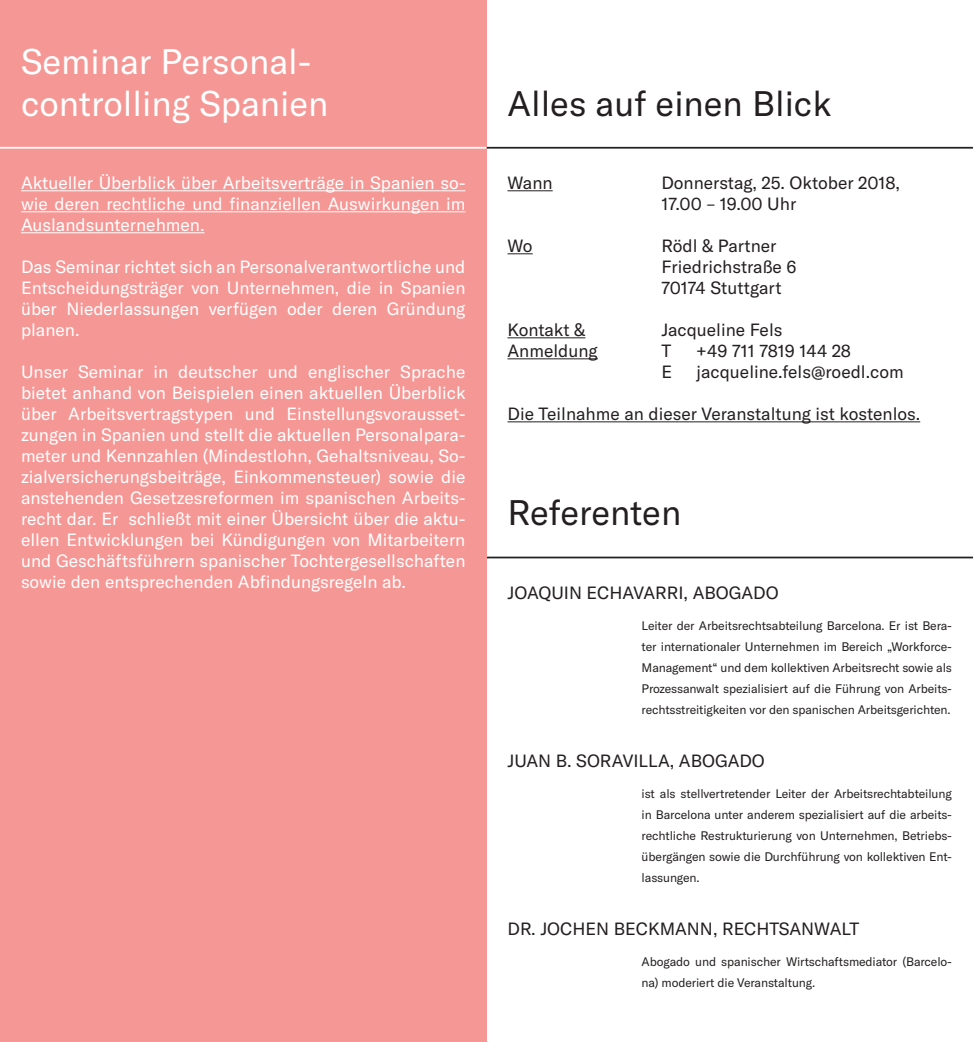
<style>
.page{position:relative;width:973px;height:1042px;background:#fff}
.page>*{position:absolute;margin:0;border:0;box-sizing:border-box;transform-origin:0 0}
.Copy-Intro_20pt{font:35px/42px "GT America";color:#fff}
.Copy-Intro_20pt-2{font:35px "GT America";color:#231f20}
.programm{font:17.5px/21px "GT America";color:#fff;text-align:justify}
.Copy_10pt{font:17.5px/21px "GT America";color:#231f20}
.programm-2{font:17.5px "GT America";color:#231f20}
.Copy_10pt-2{font:12.25px/21px "GT America";letter-spacing:-.01em;color:#231f20;text-align:justify}
</style>
<div class="page">
<hr style="left:486px;top:557px;width:486px;height:1px;background:#231f20">
<div style="left:0;top:0;width:486px;height:1042px;background:#f59795"></div>
<hr style="left:21px;top:190px;width:444px;height:1px;background:#fff">
<hr style="left:21px;top:211px;width:444px;height:1px;background:#fff">
<hr style="left:21px;top:232px;width:183px;height:1px;background:#fff">
<hr style="left:486px;top:147px;width:486px;height:2px;background:#231f20">
<hr style="left:507px;top:190px;width:45px;height:1px;background:#231f20">
<svg style="left:507px;top:253px;width:25px;height:1px"></svg>
<hr style="left:507px;top:337px;width:78px;height:1px;background:#231f20">
<hr style="left:507px;top:358px;width:90px;height:1px;background:#231f20">
<hr style="left:507px;top:421px;width:413px;height:1px;background:#231f20">
<hr style="left:0;top:147px;width:486px;height:2px;background:#fff">
<p class="Copy-Intro_20pt" style="left:21px;top:40px;width:309px">Seminar Personal&shy;controlling Spanien</p>
<p class="programm" style="left:21px;top:172px;width:446px">Aktueller Überblick über Arbeitsverträge in Spanien so&shy;wie deren rechtliche und finanziellen Auswirkungen im Auslandsunternehmen.</p>
<p class="programm" style="left:21px;top:256px;width:446px">Das Seminar richtet sich an Personalverantwortliche und Entscheidungsträger von Unternehmen, die in Spanien über Niederlassungen verfügen oder deren Gründung planen.</p>
<p class="programm" style="left:21px;top:361px;width:446px">Unser Seminar in deutscher und englischer Sprache bietet anhand von Beispielen einen aktuellen Überblick über Arbeitsvertragstypen und Einstellungsvorausset&shy;zungen in Spanien und stellt die aktuellen Personalpara&shy;meter und Kennzahlen (Mindestlohn, Gehaltsniveau, So&shy;zialversicherungsbeiträge, Einkommensteuer) sowie die anstehenden Gesetzesreformen im spanischen Arbeits&shy;recht dar. Er schließt mit einer Übersicht über die aktu&shy;ellen Entwicklungen bei Kündigungen von Mitarbeitern und Geschäftsführern spanischer Tochtergesellschaften sowie den entsprechenden Abfindungsregeln ab.</p>
<p class="Copy-Intro_20pt-2" style="left:507px;top:83px;width:325px">Alles auf einen Blick</p>
<p class="Copy_10pt" style="left:507px;top:172px;width:47px">Wann</p>
<p class="Copy_10pt" style="left:661px;top:172px;width:240px">Donnerstag, 25. Oktober 2018,<br>17.00 – 19.00 Uhr</p>
<p class="Copy_10pt" style="left:507px;top:235px;width:27px">Wo</p>
<p class="Copy_10pt" style="left:661px;top:235px;width:117px">Rödl &amp; Partner</p>
<p class="Copy_10pt" style="left:661px;top:256px;width:136px">Friedrichstraße 6</p>
<p class="Copy_10pt" style="left:661px;top:277px;width:122px">70174 Stuttgart</p>
<p class="Copy_10pt" style="left:507px;top:319px;width:79px">Kontakt &amp;</p>
<p class="Copy_10pt" style="left:661px;top:319px;width:122px">Jacqueline Fels</p>
<p class="Copy_10pt" style="left:507px;top:340px;width:92px">Anmeldung</p>
<p class="Copy_10pt" style="left:661px;top:340px;width:11px">T</p>
<p class="Copy_10pt" style="left:696px;top:340px;width:156px">+49 711 7819 144 28</p>
<p class="Copy_10pt" style="left:661px;top:361px;width:12px">E</p>
<p class="Copy_10pt" style="left:696px;top:361px;width:208px">jacqueline.fels@roedl.com</p>
<p class="programm-2" style="left:507px;top:404px;width:414px">Die Teilnahme an dieser Veranstaltung ist kostenlos.</p>
<p class="Copy-Intro_20pt-2" style="left:507px;top:492px;width:175px">Referenten</p>
<p class="Copy_10pt" style="left:507px;top:582px;width:272px">JOAQUIN ECHAVARRI, ABOGADO</p>
<p class="Copy_10pt-2" style="left:641px;top:615px;width:312px">Leiter der Arbeitsrechtsabteilung Barcelona. Er ist Bera&shy;ter internationaler Unternehmen im Bereich „Workforce-Management“ und dem kollektiven Arbeitsrecht sowie als Prozessanwalt spezialisiert auf die Führung von Arbeits&shy;rechtsstreitigkeiten vor den spanischen Arbeitsgerichten.</p>
<p class="Copy_10pt" style="left:507px;top:750px;width:259px">JUAN B. SORAVILLA, ABOGADO</p>
<p class="Copy_10pt-2" style="left:641px;top:783px;width:312px">ist als stellvertretender Leiter der Arbeitsrechtabteilung in Barcelona unter anderem spezialisiert auf die arbeits&shy;rechtliche Restrukturierung von Unternehmen, Betriebs&shy;übergängen sowie die Durchführung von kollektiven Ent&shy;lassungen.</p>
<p class="Copy_10pt" style="left:507px;top:918px;width:353px">DR. JOCHEN BECKMANN, RECHTSANWALT</p>
<p class="Copy_10pt-2" style="left:641px;top:951px;width:312px">Abogado und spanischer Wirtschaftsmediator (Barcelo&shy;na) moderiert die Veranstaltung.</p>
</div>
